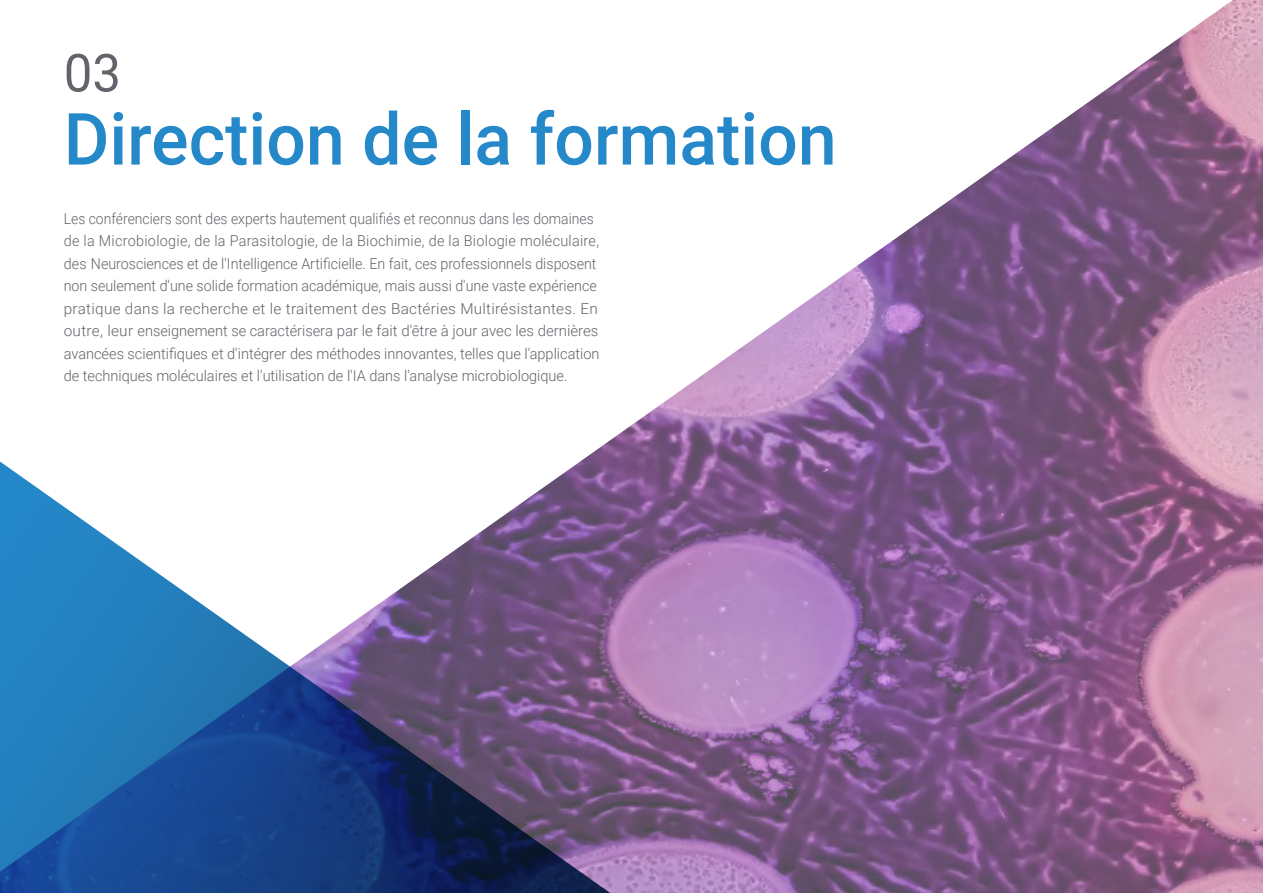
<style>
.page{position:relative;width:1263px;height:893px;background:#fff}
.page>*{position:absolute;margin:0;border:0;box-sizing:border-box;transform-origin:0 0}
.t1{font:500 72px "Roboto";color:#2488c9}
.t2{font:52.5px "Roboto";color:#61646a}
.t3{font:300 15px/22.5px "Roboto";color:#61646a;scale:.93 1}
</style>
<div class="page">
<img style="left:602px;top:0;width:661px;height:893px">
<svg style="left:0;top:446px;width:640px;height:447px"></svg>
<h2 class="t2" style="left:64px;top:36px;width:59px">03</h2>
<h1 class="t1" style="left:64px;top:89px;width:774px">Direction de la formation</h1>
<p class="t3" style="left:64px;top:207px;width:578px">Les conférenciers sont des experts hautement qualifiés et reconnus dans les domaines de la Microbiologie, de la Parasitologie, de la Biochimie, de la Biologie moléculaire, des Neurosciences et de l'Intelligence Artificielle. En fait, ces professionnels disposent non seulement d'une solide formation académique, mais aussi d'une vaste expérience pratique dans la recherche et le traitement des Bactéries Multirésistantes. En outre, leur enseignement se caractérisera par le fait d'être à jour avec les dernières avancées scientifiques et d'intégrer des méthodes innovantes, telles que l'application de techniques moléculaires et l'utilisation de l'IA dans l'analyse microbiologique.</p>
</div>
